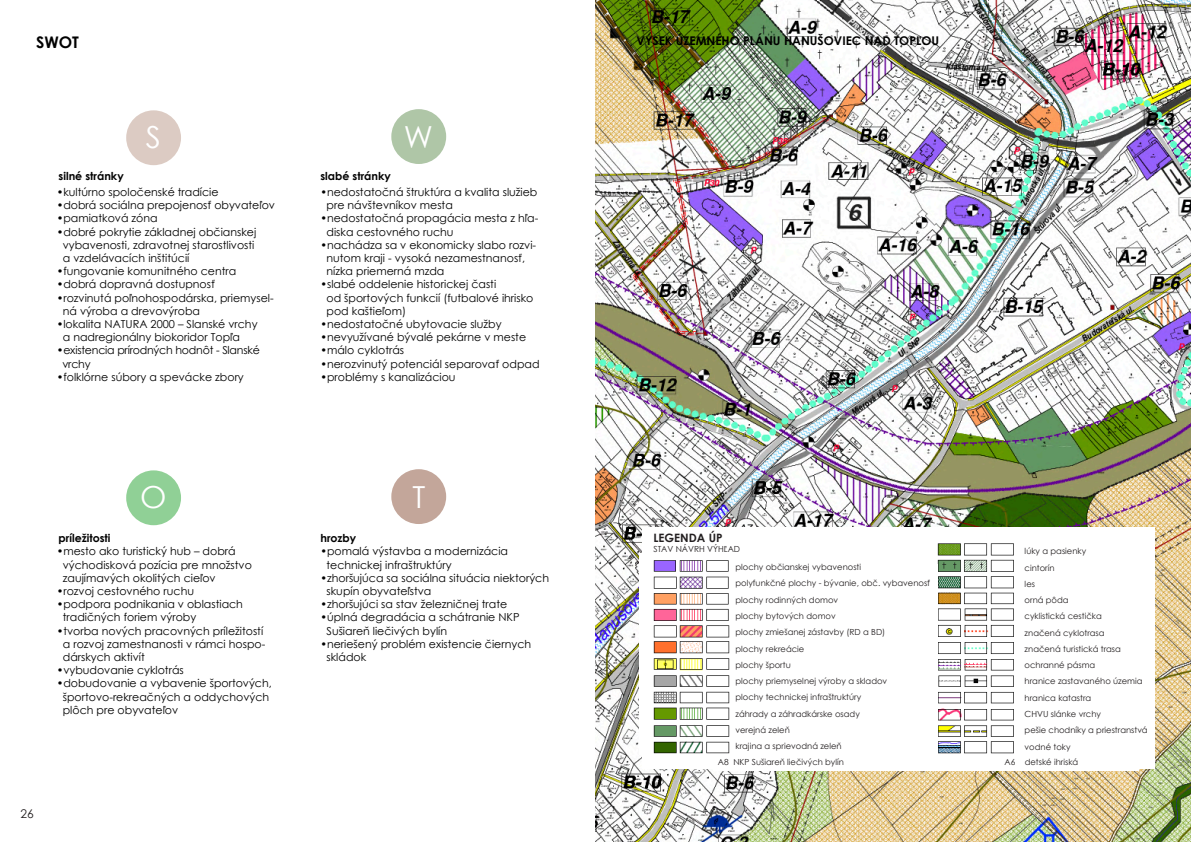
<style>
.page{position:relative;width:1191px;height:842px;background:#fff}
.page>*{position:absolute;margin:0;border:0;box-sizing:border-box;transform-origin:0 0}
.t1{font:30.4px "Century Gothic";color:#fff}
.t2{font:700 16px "Century Gothic";color:#000}
.t3{font:700 12px "Century Gothic";color:#000}
.t4{font:12px "Century Gothic";color:#231f20}
.t5{font:700 11.6px "Century Gothic";color:#231f20}
.t6{font:11px/13.2px "Century Gothic";color:#000}
.t7{font:700 11px "Century Gothic";color:#000}
.t8{font:11px/13.2px "Century Gothic";letter-spacing:-.02em;color:#000}
.t9{font:8.4px "Century Gothic";color:#231f20}
</style>
<div class="page">
<img style="left:595px;top:0;width:596px;height:842px">
<div style="left:126px;top:110px;width:55px;height:55px;background:#dccbc3;border-radius:50%"></div>
<div style="left:126px;top:470px;width:55px;height:55px;background:#90d096;border-radius:50%"></div>
<div style="left:391px;top:109px;width:55px;height:55px;background:#afc6a7;border-radius:50%"></div>
<div style="left:391px;top:469px;width:55px;height:55px;background:#c3a69a;border-radius:50%"></div>
<div style="left:642px;top:527px;width:513px;height:242px;background:#fff"></div>
<img style="left:937px;top:543px;width:77px;height:211px">
<img style="left:639px;top:553px;width:91px;height:202px">
<div style="left:653px;top:529px;width:237px;height:25px;background:#fff"></div>
<div style="left:735px;top:564px;width:203px;height:191px;background:#fff"></div>
<div style="left:713px;top:758px;width:426px;height:13px;background:#fff"></div>
<p class="t2" style="left:36px;top:30px;width:44px">SWOT</p>
<p class="t3" style="left:636px;top:32px;width:304px">VÝSEK ÚZEMNÉHO PLÁNU HANUŠOVIEC NAD TOPĽOU</p>
<p class="t1" style="left:146px;top:116px;width:17px">S</p>
<p class="t1" style="left:404px;top:115px;width:31px">W</p>
<p class="t7" style="left:59px;top:167px;width:67px">silné stránky</p>
<p class="t7" style="left:320px;top:167px;width:72px">slabé stránky</p>
<p class="t6" style="left:57px;top:185px;width:163px">•kultúrno spoločenské tradície</p>
<p class="t6" style="left:57px;top:199px;width:220px">•dobrá sociálna prepojenosť obyvateľov</p>
<p class="t6" style="left:57px;top:212px;width:102px">•pamiatková zóna</p>
<p class="t6" style="left:63px;top:225px;width:195px;text-indent:-6px">•dobré pokrytie základnej občianskej vybavenosti, zdravotnej starostlivosti a vzdelávacích inštitúcií</p>
<p class="t6" style="left:57px;top:265px;width:181px">•fungovanie komunitného centra</p>
<p class="t6" style="left:57px;top:278px;width:160px">•dobrá dopravná dostupnosť</p>
<p class="t6" style="left:63px;top:291px;width:212px;text-indent:-6px">•rozvinutá poľnohospodárska, priemysel&shy;ná výroba a drevovýroba</p>
<p class="t6" style="left:63px;top:317px;width:196px;text-indent:-6px">•lokalita NATURA 2000 – Slanské vrchy a nadregionálny biokoridor Topľa</p>
<p class="t8" style="left:62px;top:344px;width:199px;text-indent:-6px">•existencia prírodných hodnôt - Slanské vrchy</p>
<p class="t6" style="left:57px;top:370px;width:189px">•folklórne súbory a spevácke zbory</p>
<p class="t6" style="left:326px;top:185px;width:212px;text-indent:-6px">•nedostatočná štruktúra a kvalita služieb pre návštevníkov mesta</p>
<p class="t6" style="left:326px;top:212px;width:213px;text-indent:-6px">•nedostatočná propagácia mesta z hľa&shy;diska cestovného ruchu</p>
<p class="t6" style="left:326px;top:238px;width:211px;text-indent:-6px">•nachádza sa v ekonomicky slabo rozvi&shy;nutom kraji - vysoká nezamestnanosť, nízka priemerná mzda</p>
<p class="t6" style="left:326px;top:278px;width:208px;text-indent:-6px">•slabé oddelenie historickej časti<br>od športových funkcií (futbalové ihrisko pod kaštieľom)</p>
<p class="t6" style="left:320px;top:317px;width:183px">•nedostatočné ubytovacie služby</p>
<p class="t6" style="left:320px;top:331px;width:207px">•nevyužívané bývalé pekárne v meste</p>
<p class="t6" style="left:320px;top:344px;width:85px">•málo cyklotrás</p>
<p class="t6" style="left:320px;top:357px;width:221px">•nerozvinutý potenciál separovať odpad</p>
<p class="t6" style="left:320px;top:370px;width:137px">•problémy s kanalizáciou</p>
<p class="t1" style="left:140px;top:476px;width:28px">O</p>
<p class="t1" style="left:412px;top:476px;width:14px">T</p>
<p class="t7" style="left:59px;top:529px;width:53px">príležitosti</p>
<p class="t6" style="left:63px;top:545px;width:191px;text-indent:-6px">•mesto ako turistický hub – dobrá východisková pozícia pre množstvo zaujímavých okolitých cieľov</p>
<p class="t6" style="left:57px;top:584px;width:139px">•rozvoj cestovného ruchu</p>
<p class="t6" style="left:63px;top:597px;width:182px;text-indent:-6px">•podpora podnikania v oblastiach tradičných foriem výroby</p>
<p class="t6" style="left:63px;top:624px;width:204px;text-indent:-6px">•tvorba nových pracovných príležitostí a rozvoj zamestnanosti v rámci hospo&shy;dárskych aktivít</p>
<p class="t6" style="left:57px;top:663px;width:129px">•vybudovanie cyklotrás</p>
<p class="t6" style="left:63px;top:677px;width:210px;text-indent:-6px">•dobudovanie a vybavenie športových, športovo-rekreačných a oddychových plôch pre obyvateľov</p>
<p class="t7" style="left:320px;top:529px;width:37px">hrozby</p>
<p class="t5" style="left:653px;top:529px;width:71px">LEGENDA ÚP</p>
<p class="t9" style="left:653px;top:543px;width:88px">STAV NÁVRH VÝHĽAD</p>
<p class="t9" style="left:735px;top:561px;width:127px">plochy občianskej vybavenosti</p>
<p class="t9" style="left:735px;top:577px;width:196px">polyfunkčné plochy - bývanie, obč. vybavenosť</p>
<p class="t9" style="left:735px;top:594px;width:104px">plochy rodinných domov</p>
<p class="t9" style="left:735px;top:610px;width:102px">plochy bytových domov</p>
<p class="t9" style="left:735px;top:626px;width:151px">plochy zmiešanej zástavby (RD a BD)</p>
<p class="t9" style="left:735px;top:643px;width:70px">plochy rekreácie</p>
<p class="t9" style="left:735px;top:659px;width:57px">plochy športu</p>
<p class="t9" style="left:735px;top:675px;width:153px">plochy priemyselnej výroby a skladov</p>
<p class="t9" style="left:735px;top:691px;width:127px">plochy technickej infraštruktúry</p>
<p class="t9" style="left:735px;top:708px;width:126px">záhrady a záhradkárske osady</p>
<p class="t9" style="left:735px;top:724px;width:56px">verejná zeleň</p>
<p class="t9" style="left:735px;top:740px;width:108px">krajina a sprievodná zeleň</p>
<p class="t9" style="left:718px;top:756px;width:128px">A8 NKP Sušiareň liečivých bylín</p>
<p class="t9" style="left:1004px;top:756px;width:75px">A6 detské ihriská</p>
<p class="t6" style="left:326px;top:545px;width:183px;text-indent:-6px">•pomalá výstavba a modernizácia technickej infraštruktúry</p>
<p class="t6" style="left:326px;top:571px;width:224px;text-indent:-6px">•zhoršujúca sa sociálna situácia niektorých skupín obyvateľstva</p>
<p class="t6" style="left:320px;top:597px;width:188px">•zhoršujúci sa stav železničnej trate</p>
<p class="t6" style="left:326px;top:611px;width:195px;text-indent:-6px">•úplná degradácia a schátranie NKP<br>Sušiareň liečivých bylín</p>
<p class="t6" style="left:326px;top:637px;width:206px;text-indent:-6px">•neriešený problém existencie čiernych skládok</p>
<p class="t9" style="left:1024px;top:545px;width:63px">lúky a pasienky</p>
<p class="t9" style="left:1024px;top:562px;width:31px">cintorín</p>
<p class="t9" style="left:1024px;top:578px;width:12px">les</p>
<p class="t9" style="left:1024px;top:594px;width:45px">orná pôda</p>
<p class="t9" style="left:1024px;top:610px;width:79px">cyklistická cestička</p>
<p class="t9" style="left:1024px;top:627px;width:81px">značená cyklotrasa</p>
<p class="t9" style="left:1024px;top:643px;width:98px">značená turistická trasa</p>
<p class="t9" style="left:1024px;top:659px;width:72px">ochranné pásma</p>
<p class="t9" style="left:1024px;top:675px;width:119px">hranice zastavaného územia</p>
<p class="t9" style="left:1024px;top:692px;width:68px">hranica katastra</p>
<p class="t9" style="left:1024px;top:708px;width:78px">CHVU slánke vrchy</p>
<p class="t9" style="left:1024px;top:724px;width:125px">pešie chodníky a priestranstvá</p>
<p class="t9" style="left:1024px;top:741px;width:47px">vodné toky</p>
<p class="t4" style="left:21px;top:806px;width:15px">26</p>
</div>
